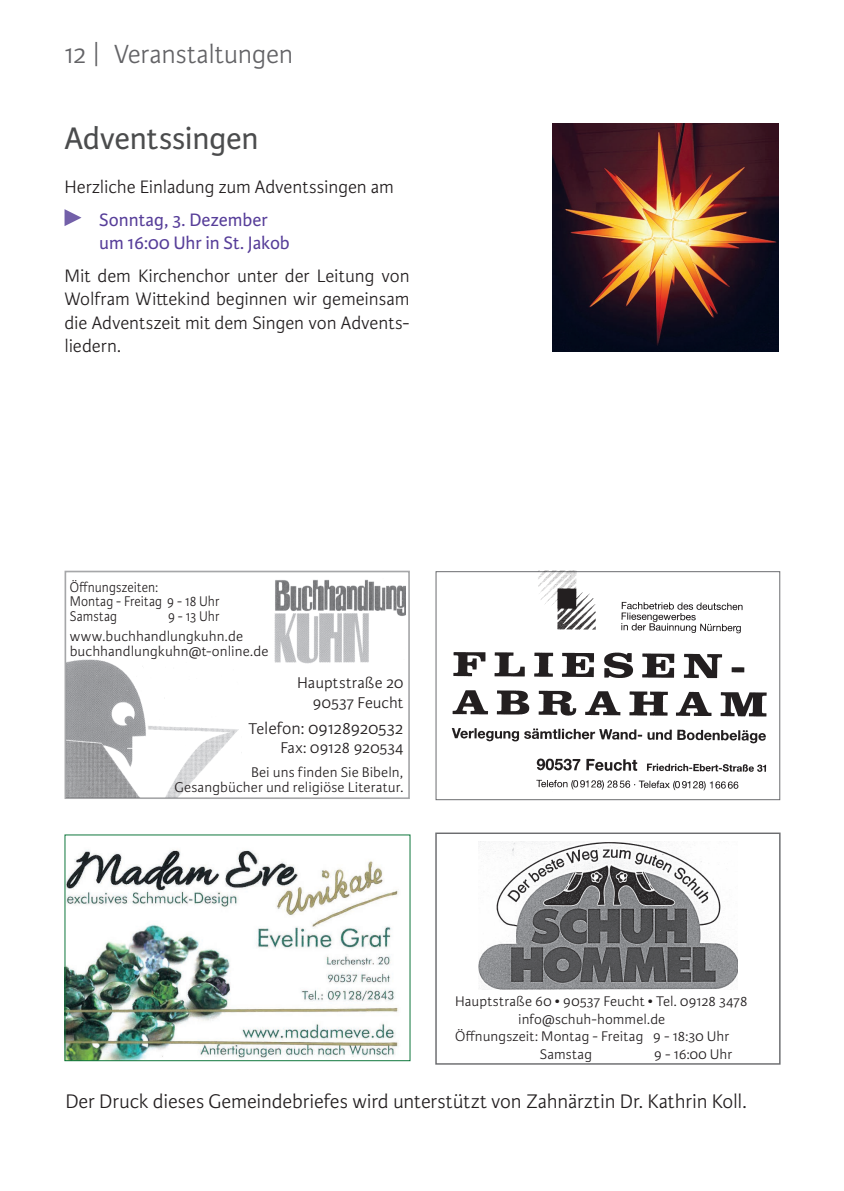
<style>
.page{position:relative;width:844px;height:1191px;background:#fff}
.page>*{position:absolute;margin:0;border:0;box-sizing:border-box;transform-origin:0 0}
.t1{font:33.25px "Karmina Sans";letter-spacing:-.005em;color:#4b4c4d}
.t2{font:300 28px "Karmina Sans";letter-spacing:-.01em;color:#636366}
.t3{font:300 21px "Karmina Sans";letter-spacing:-.005em;color:#231f20}
.t4{font:300 19.25px/23.1px "Karmina Sans";letter-spacing:-.005em;color:#231f20;text-align:justify}
.t5{font:19.25px/23.1px "Karmina Sans";letter-spacing:-.005em;color:#573e99}
.t6{font:300 17.85px "Karmina Sans";color:#231f20}
.t7{font:300 16.62px/19.9px "Karmina Sans";color:#231f20;text-align:right}
.t8{font:300 15.05px/15px "Karmina Sans";letter-spacing:.005em;color:#231f20}
.t9{font:300 15.05px/15px "Karmina Sans";letter-spacing:.005em;color:#231f20;scale:.91 1}
.t10{font:300 14.88px "Karmina Sans";letter-spacing:.005em;color:#231f20}
.s1{font-size:16.62px}
</style>
<div class="page">
<img style="left:66px;top:850px;width:333px;height:209px">
<div style="left:64px;top:834px;width:346px;height:227px;border:1px solid #0f773c"></div>
<div style="left:435px;top:832px;width:345px;height:232px;border:1px solid #6c6d70"></div>
<img style="left:478px;top:842px;width:259px;height:147px">
<svg style="left:64px;top:209px;width:17px;height:17px"></svg>
<img style="left:552px;top:124px;width:226px;height:228px">
<img style="left:67px;top:659px;width:172px;height:137px">
<img style="left:274px;top:579px;width:131px;height:85px">
<div style="left:64px;top:570px;width:346px;height:229px;border:2px solid #6c6d70"></div>
<img style="left:451px;top:570px;width:316px;height:221px">
<div style="left:435px;top:571px;width:345px;height:229px;border:1px solid #6c6d70"></div>
<h2 class="t2" style="left:64px;top:39px;width:230px">12 | Veranstaltungen</h2>
<h1 class="t1" style="left:64px;top:120px;width:195px">Adventssingen</h1>
<p class="t4" style="left:64px;top:176px;width:331px">Herzliche Einladung zum Adventssingen am</p>
<p class="t5" style="left:99px;top:209px;width:192px">Sonntag, 3. Dezember um 16:00 Uhr in St. Jakob</p>
<p class="t4" style="left:64px;top:265px;width:346px">Mit dem Kirchenchor unter der Leitung von Wolfram Wittekind beginnen wir gemeinsam die Adventszeit mit dem Singen von Advents&shy;liedern.</p>
<p class="t9" style="left:70px;top:579px;width:166px">Öffnungszeiten:<br>Montag - Freitag 9 - 18 Uhr<br>Samstag</p>
<p class="t9" style="left:168px;top:609px;width:58px">9 - 13 Uhr</p>
<p class="t8" style="left:70px;top:629px;width:200px">www.buchhandlungkuhn.de buchhandlungkuhn@t-online.de</p>
<p class="t7" style="left:297px;top:673px;width:108px">Hauptstraße 20<br>90537 Feucht</p>
<p class="t7" style="left:280px;top:738px;width:125px">Fax: 09128 920534</p>
<p class="t8" style="left:174px;top:765px;width:230px;text-align:right">Bei uns finden Sie Bibeln,<br>Gesangbücher und religiöse Literatur.</p>
<p class="t6" style="left:248px;top:718px;width:156px"><span class="s1">Te</span>lefon: 09128920532</p>
<p class="t10" style="left:455px;top:992px;width:294px">Hauptstraße 60 • 90537 Feucht • Tel. 09128 3478</p>
<p class="t10" style="left:518px;top:1010px;width:149px">info@schuh-hommel.de</p>
<p class="t10" style="left:455px;top:1028px;width:275px">Öffnungszeit: Montag - Freitag 9 - 18:30 Uhr</p>
<p class="t10" style="left:539px;top:1046px;width:54px">Samstag</p>
<p class="t10" style="left:653px;top:1046px;width:80px">9 - 16:00 Uhr</p>
<p class="t3" style="left:65px;top:1089px;width:682px">Der Druck dieses Gemeindebriefes wird unterstützt von Zahnärztin Dr. Kathrin Koll.</p>
</div>
